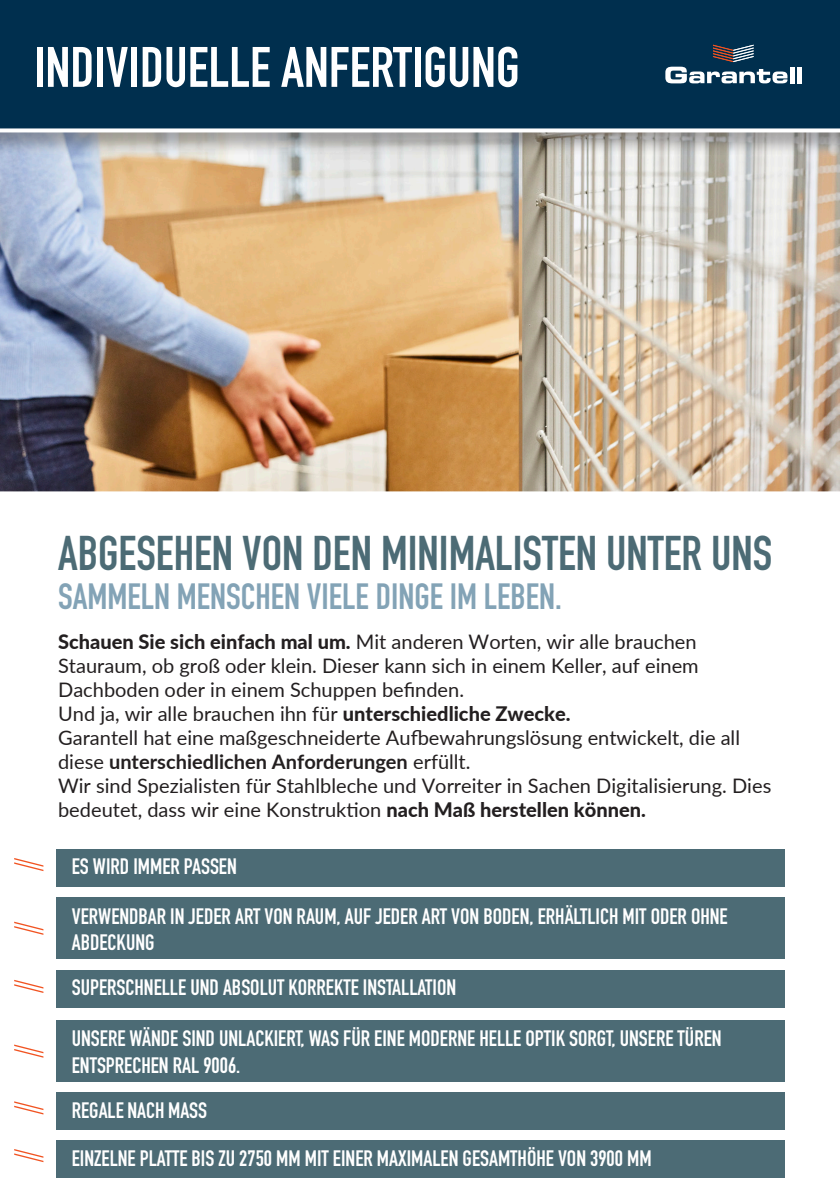
<style>
.page{position:relative;width:840px;height:1191px;background:#fff}
.page>*{position:absolute;margin:0;border:0;box-sizing:border-box;transform-origin:0 0}
.t1{font:700 56px "DIN Condensed";color:#fff}
.t2{font:700 48px "DIN Condensed";color:#4c6b75}
.t3{font:700 36px "DIN Condensed";color:#83a3b6}
.t4{font:700 22px/26.4px "DIN Condensed";color:#fff}
.t5{font:20px/24px "Lato";color:#231f20}
.s1{font-weight:800}
.s2{font-weight:700}
</style>
<div class="page">
<img style="left:0;top:156px;width:839px;height:335px">
<svg style="left:14px;top:921px;width:29px;height:14px"></svg>
<svg style="left:14px;top:979px;width:29px;height:14px"></svg>
<svg style="left:14px;top:1044px;width:29px;height:13px"></svg>
<svg style="left:14px;top:1101px;width:29px;height:13px"></svg>
<div style="left:57px;top:897px;width:727px;height:62px;background:#4c6b75"></div>
<svg style="left:14px;top:858px;width:29px;height:13px"></svg>
<div style="left:57px;top:849px;width:727px;height:37px;background:#4c6b75"></div>
<div style="left:57px;top:970px;width:727px;height:37px;background:#4c6b75"></div>
<div style="left:57px;top:1020px;width:727px;height:62px;background:#4c6b75"></div>
<div style="left:57px;top:1092px;width:727px;height:37px;background:#4c6b75"></div>
<svg style="left:14px;top:1149px;width:29px;height:13px"></svg>
<div style="left:57px;top:1140px;width:727px;height:37px;background:#4c6b75"></div>
<div style="left:0;top:0;width:839px;height:156px;background:#231f20;opacity:.35"></div>
<div style="left:0;top:0;width:839px;height:132px;background:#002f4e"></div>
<svg style="left:0;top:491px;width:839px;height:1px"></svg>
<svg style="left:789px;top:67px;width:4px;height:16px"></svg>
<svg style="left:796px;top:67px;width:4px;height:16px"></svg>
<svg style="left:665px;top:45px;width:122px;height:38px"></svg>
<p class="t1" style="left:34px;top:30px;width:487px">INDIVIDUELLE ANFERTIGUNG</p>
<p class="t2" style="left:58px;top:521px;width:715px">ABGESEHEN VON DEN MINIMALISTEN UNTER UNS</p>
<p class="t3" style="left:58px;top:572px;width:505px">SAMMELN MENSCHEN VIELE DINGE IM LEBEN.</p>
<p class="t5" style="left:58px;top:629px;width:641px;text-align:justify"><span class="s1">Schauen Sie sich einfach mal um.</span> Mit anderen Worten, wir alle brauchen Stauraum, ob groß oder klein. Dieser kann sich in einem Keller, auf einem Dachboden oder in einem Schuppen befinden.</p>
<p class="t5" style="left:58px;top:701px;width:513px">Und ja, wir alle brauchen ihn für <span class="s1">unterschiedliche Zwecke.</span></p>
<p class="t5" style="left:58px;top:725px;width:683px">Garantell hat eine maßgeschneiderte Aufbewahrungslösung entwickelt, die all diese <span class="s2">unterschiedlichen Anforderungen</span> erfüllt.</p>
<p class="t5" style="left:58px;top:773px;width:714px">Wir sind Spezialisten für Stahlbleche und Vorreiter in Sachen Digitalisierung. Dies bedeutet, dass wir eine Konstruktion <span class="s1">nach Maß herstellen können.</span></p>
<p class="t4" style="left:72px;top:853px;width:166px">ES WIRD IMMER PASSEN</p>
<p class="t4" style="left:72px;top:903px;width:657px">VERWENDBAR IN JEDER ART VON RAUM, AUF JEDER ART VON BODEN, ERHÄLTLICH MIT ODER OHNE<br>ABDECKUNG</p>
<p class="t4" style="left:72px;top:974px;width:386px">SUPERSCHNELLE UND ABSOLUT KORREKTE INSTALLATION</p>
<p class="t4" style="left:72px;top:1025px;width:651px">UNSERE WÄNDE SIND UNLACKIERT, WAS FÜR EINE MODERNE HELLE OPTIK SORGT, UNSERE TÜREN<br>ENTSPRECHEN RAL 9006.</p>
<p class="t4" style="left:72px;top:1097px;width:137px">REGALE NACH MASS</p>
<p class="t4" style="left:72px;top:1144px;width:581px">EINZELNE PLATTE BIS ZU 2750 MM MIT EINER MAXIMALEN GESAMTHÖHE VON 3900 MM</p>
</div>
